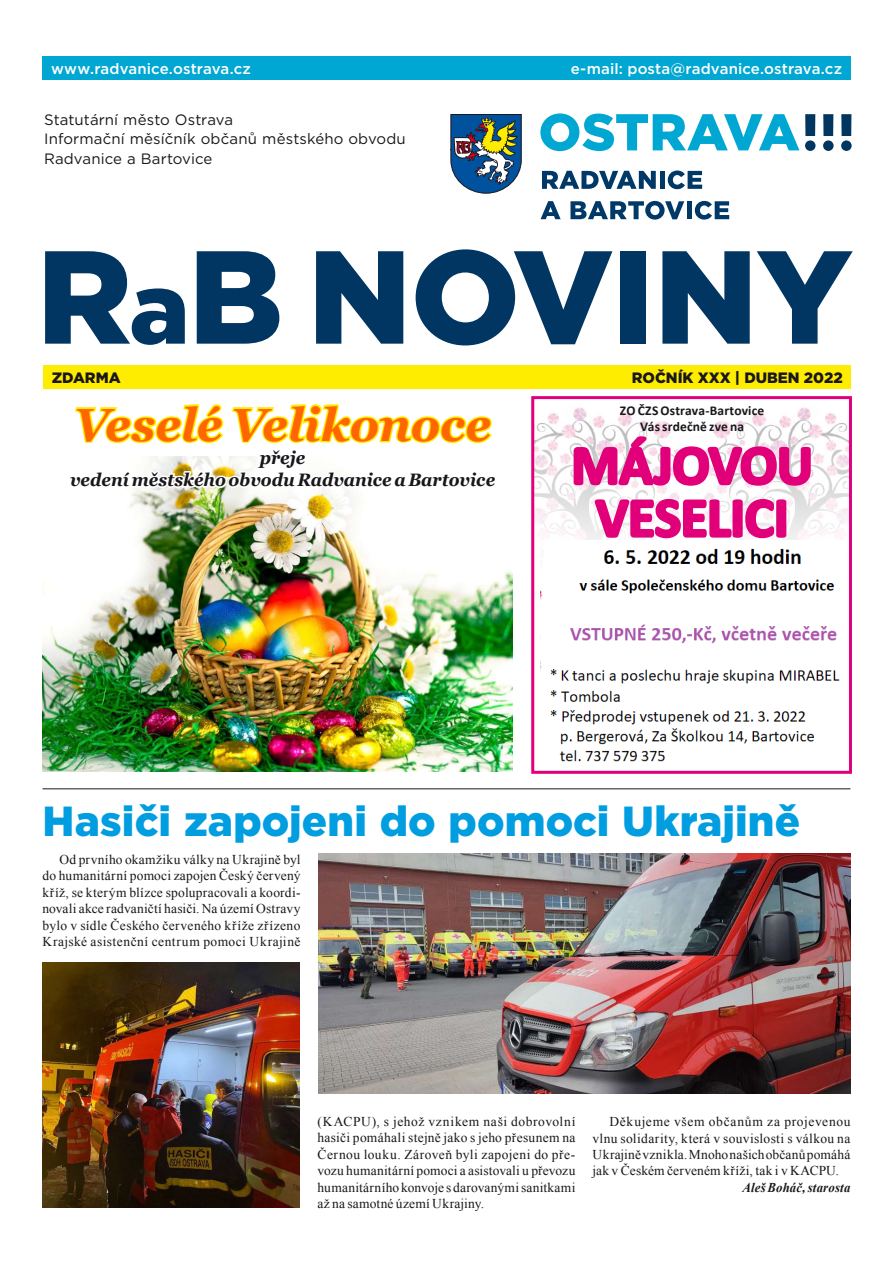
<style>
.page{position:relative;width:893px;height:1263px;background:#fff}
.page>*{position:absolute;margin:0;border:0;box-sizing:border-box;transform-origin:0 0}
.t1{font:900 132px "Gotham";letter-spacing:-.01em;color:#003661}
.t2{font:700 55.5px/52.5px "Calibri";letter-spacing:-.005em;color:#e2007a;text-align:center}
.t3{font:italic 700 46.5px "Georgia";letter-spacing:-.01em;color:#f60}
.t4{font:900 42px "Gotham";color:#009ee0}
.t5{font:italic 700 18px/21.8px "Georgia";color:#1a171c;text-align:center;scale:.95 1}
.t6{font:15px/19.5px "Gotham";letter-spacing:.005em;color:#1a171c}
.t7{font:500 15px "Gotham";letter-spacing:.005em;color:#fff}
.t8{font:900 15px "Gotham";color:#1a171c}
.t9{font:13.5px/16.4px "Times New Roman";letter-spacing:.02em;color:#1a171c;text-align:justify}
.t10{font:700 13.5px/16.2px "Calibri";letter-spacing:.01em;color:#1a171c;text-align:center}
.t11{font:italic 700 13.5px "Times New Roman";letter-spacing:.015em;color:#1a171c;scale:.95 1}
.s1{font-size:100.5px}
</style>
<div class="page">
<img style="left:713px;top:407px;width:135px;height:131px">
<img style="left:535px;top:407px;width:136px;height:131px">
<div style="left:531px;top:396px;width:321px;height:378px;border:3px solid #e2007a"></div>
<div style="left:43px;top:365px;width:808px;height:23px;background:#ffed00"></div>
<svg style="left:540px;top:113px;width:259px;height:38px"></svg>
<div style="left:805px;top:140px;width:10px;height:11px;background:#003660;border-radius:50%"></div>
<div style="left:823px;top:140px;width:11px;height:11px;background:#003660;border-radius:50%"></div>
<div style="left:805px;top:114px;width:10px;height:22px;background:#003660"></div>
<div style="left:823px;top:114px;width:10px;height:22px;background:#003660"></div>
<div style="left:841px;top:114px;width:10px;height:22px;background:#003660"></div>
<div style="left:841px;top:140px;width:11px;height:11px;background:#003660;border-radius:50%"></div>
<svg style="left:542px;top:171px;width:114px;height:18px"></svg>
<div style="left:660px;top:171px;width:5px;height:18px;background:#003867"></div>
<svg style="left:668px;top:171px;width:34px;height:18px"></svg>
<svg style="left:541px;top:201px;width:20px;height:18px"></svg>
<svg style="left:570px;top:201px;width:114px;height:19px"></svg>
<div style="left:687px;top:201px;width:5px;height:18px;background:#003867"></div>
<svg style="left:695px;top:201px;width:34px;height:19px"></svg>
<svg style="left:450px;top:114px;width:72px;height:80px"></svg>
<div style="left:43px;top:56px;width:807px;height:23px;background:#00a7d3"></div>
<img style="left:43px;top:512px;width:469px;height:259px">
<img style="left:540px;top:549px;width:300px;height:213px">
<img style="left:43px;top:962px;width:256px;height:246px">
<img style="left:318px;top:854px;width:532px;height:239px">
<svg style="left:571px;top:434px;width:242px;height:115px"></svg>
<svg style="left:66px;top:388px;width:433px;height:124px"></svg>
<hr style="left:43px;top:788px;width:807px;height:1px;background:#1a171c">
<p class="t7" style="left:51px;top:58px;width:201px">www.radvanice.ostrava.cz</p>
<p class="t7" style="left:571px;top:58px;width:273px">e‑mail: posta@radvanice.ostrava.cz</p>
<p class="t6" style="left:44px;top:109px;width:363px">Statutární město Ostrava<br>Informační měsíčník občanů městského obvodu<br>Radvanice a Bartovice</p>
<h1 class="t1" style="left:37px;top:206px;width:817px">R<span class="s1">a</span>B NOVINY</h1>
<p class="t8" style="left:52px;top:367px;width:70px">zdarma</p>
<p class="t8" style="left:632px;top:367px;width:212px">ROČNÍK XXX | duben 2022</p>
<h3 class="t3" style="left:74px;top:395px;width:419px">Veselé Velikonoce</h3>
<h3 class="t5" style="left:70px;top:447px;width:449px">přeje<br>vedení městského obvodu Radvanice a Bartovice</h3>
<p class="t10" style="left:620px;top:402px;width:146px">ZO ČZS Ostrava-Bartovice<br>Vás srdečně zve na</p>
<h2 class="t2" style="left:571px;top:439px;width:243px">Májovou veselici</h2>
<h3 class="t4" style="left:43px;top:792px;width:759px">Hasiči zapojeni do pomoci Ukrajině</h3>
<p class="t9" style="left:43px;top:851px;width:259px;text-indent:17px">Od prvního okamžiku války na Ukrajině byl do humanitární pomoci zapojen Český červený kříž, se kterým blízce spolupracovali a koordi&shy;novali akce radvaničtí hasiči. Na území Ostravy bylo v sídle Českého červeného kříže zřízeno Krajské asistenční centrum pomoci Ukrajině</p>
<p class="t9" style="left:317px;top:1113px;width:259px">(KACPU), s jehož vznikem naši dobrovolní hasiči pomáhali stejně jako s jeho přesunem na Černou louku. Zároveň byli zapojeni do pře&shy;vozu humanitární pomoci a asistovali u převozu humanitárního konvoje s darovanými sanitkami až na samotné území Ukrajiny.</p>
<p class="t9" style="left:592px;top:1113px;width:259px;text-indent:17px">Děkujeme všem občanům za projevenou vlnu solidarity, která v souvislosti s válkou na Ukrajině vznikla. Mnoho našich občanů pomáhá jak v Českém červeném kříži, tak i v KACPU.</p>
<p class="t11" style="left:742px;top:1177px;width:115px">Aleš Boháč, starosta</p>
</div>
